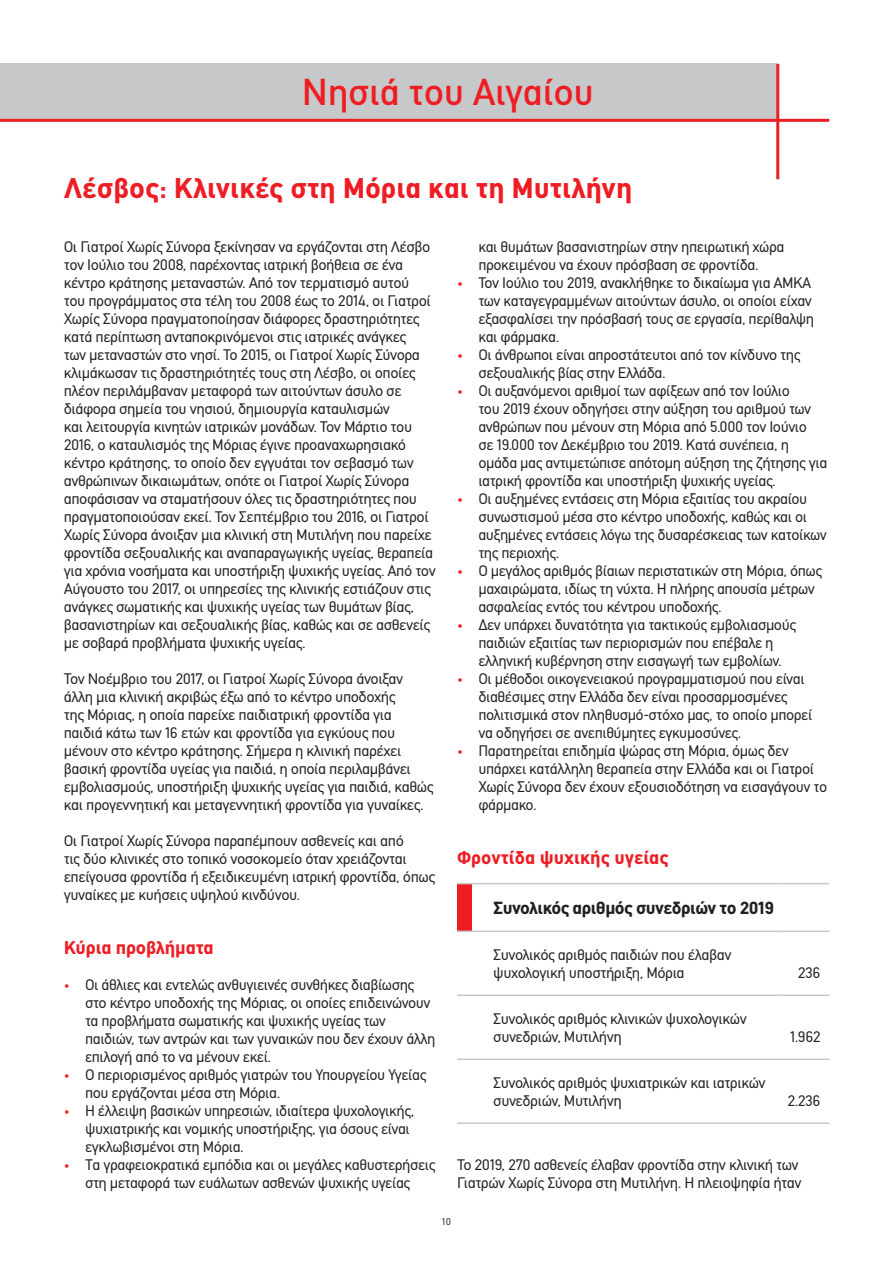
<style>
.page{position:relative;width:893px;height:1263px;background:#fff}
.page>*{position:absolute;margin:0;border:0;box-sizing:border-box;transform-origin:0 0}
.t1{font:500 37.5px "CFDIN Std";letter-spacing:-.01em;color:#ee1d23}
.t2{font:700 28.5px "CFDIN Std";color:#ee1d23}
.t3{font:700 18.45px "CFDIN Std";letter-spacing:-.005em;color:#ee1d23}
.t4{font:700 17.55px "CFDIN Std";letter-spacing:-.03em;color:#231f20}
.t5{font:15.3px/18px "CFDIN Std";letter-spacing:-.03em;color:#231f20}
.t6{font:9.75px "CFDIN Std";color:#231f20}
.s1{color:#ee1d23}
</style>
<div class="page">
<div style="left:457px;top:884px;width:15px;height:47px;background:#ee1d23"></div>
<svg style="left:457px;top:883px;width:15px;height:1px"></svg>
<hr style="left:472px;top:883px;width:307px;height:1px;background:#c7c8ca">
<hr style="left:779px;top:883px;width:50px;height:1px;background:#c7c8ca">
<svg style="left:457px;top:930px;width:15px;height:2px"></svg>
<hr style="left:472px;top:930px;width:307px;height:2px;background:#c7c8ca">
<hr style="left:779px;top:930px;width:50px;height:2px;background:#c7c8ca">
<svg style="left:457px;top:994px;width:15px;height:2px"></svg>
<hr style="left:472px;top:994px;width:307px;height:2px;background:#c7c8ca">
<hr style="left:779px;top:994px;width:50px;height:2px;background:#c7c8ca">
<svg style="left:457px;top:1058px;width:15px;height:2px"></svg>
<hr style="left:472px;top:1058px;width:307px;height:2px;background:#c7c8ca">
<hr style="left:779px;top:1058px;width:50px;height:2px;background:#c7c8ca">
<svg style="left:457px;top:1122px;width:15px;height:2px"></svg>
<hr style="left:472px;top:1122px;width:307px;height:2px;background:#c7c8ca">
<hr style="left:779px;top:1122px;width:50px;height:2px;background:#c7c8ca">
<div style="left:0;top:64px;width:776px;height:55px;background:#c7c8ca"></div>
<hr style="left:776px;top:64px;width:3px;height:115px;background:#ee1d23">
<hr style="left:0;top:119px;width:829px;height:3px;background:#ee1d23">
<h1 class="t1" style="left:302px;top:70px;width:293px">Νησιά του Αιγαίου</h1>
<h2 class="t2" style="left:64px;top:172px;width:570px">Λέσβος: Κλινικές στη Μόρια και τη Μυτιλήνη</h2>
<p class="t5" style="left:64px;top:238px;width:374px">Οι Γιατροί Χωρίς Σύνορα ξεκίνησαν να εργάζονται στη Λέσβο τον Ιούλιο του 2008, παρέχοντας ιατρική βοήθεια σε ένα κέντρο κράτησης μεταναστών. Από τον τερματισμό αυτού<br>του προγράμματος στα τέλη του 2008 έως το 2014, οι Γιατροί Χωρίς Σύνορα πραγματοποίησαν διάφορες δραστηριότητες κατά περίπτωση ανταποκρινόμενοι στις ιατρικές ανάγκες<br>των μεταναστών στο νησί. Το 2015, οι Γιατροί Χωρίς Σύνορα κλιμάκωσαν τις δραστηριότητές τους στη Λέσβο, οι οποίες πλέον περιλάμβαναν μεταφορά των αιτούντων άσυλο σε διάφορα σημεία του νησιού, δημιουργία καταυλισμών<br>και λειτουργία κινητών ιατρικών μονάδων. Τον Μάρτιο του 2016, ο καταυλισμός της Μόριας έγινε προαναχωρησιακό κέντρο κράτησης, το οποίο δεν εγγυάται τον σεβασμό των ανθρώπινων δικαιωμάτων, οπότε οι Γιατροί Χωρίς Σύνορα αποφάσισαν να σταματήσουν όλες τις δραστηριότητες που πραγματοποιούσαν εκεί. Τον Σεπτέμβριο του 2016, οι Γιατροί Χωρίς Σύνορα άνοιξαν μια κλινική στη Μυτιλήνη που παρείχε φροντίδα σεξουαλικής και αναπαραγωγικής υγείας, θεραπεία για χρόνια νοσήματα και υποστήριξη ψυχικής υγείας. Από τον Αύγουστο του 2017, οι υπηρεσίες της κλινικής εστιάζουν στις ανάγκες σωματικής και ψυχικής υγείας των θυμάτων βίας, βασανιστηρίων και σεξουαλικής βίας, καθώς και σε ασθενείς με σοβαρά προβλήματα ψυχικής υγείας.</p>
<p class="t5" style="left:64px;top:669px;width:371px">Τον Νοέμβριο του 2017, οι Γιατροί Χωρίς Σύνορα άνοιξαν άλλη μια κλινική ακριβώς έξω από το κέντρο υποδοχής<br>της Μόριας, η οποία παρείχε παιδιατρική φροντίδα για παιδιά κάτω των 16 ετών και φροντίδα για εγκύους που μένουν στο κέντρο κράτησης. Σήμερα η κλινική παρέχει βασική φροντίδα υγείας για παιδιά, η οποία περιλαμβάνει εμβολιασμούς, υποστήριξη ψυχικής υγείας για παιδιά, καθώς και προγεννητική και μεταγεννητική φροντίδα για γυναίκες.</p>
<p class="t5" style="left:64px;top:831px;width:373px">Οι Γιατροί Χωρίς Σύνορα παραπέμπουν ασθενείς και από<br>τις δύο κλινικές στο τοπικό νοσοκομείο όταν χρειάζονται επείγουσα φροντίδα ή εξειδικευμένη ιατρική φροντίδα, όπως γυναίκες με κυήσεις υψηλού κινδύνου.</p>
<p class="t3" style="left:64px;top:937px;width:151px">Κύρια προβλήματα</p>
<p class="t5" style="left:85px;top:976px;width:352px;text-indent:-21px"><span class="s1">•</span> Οι άθλιες και εντελώς ανθυγιεινές συνθήκες διαβίωσης στο κέντρο υποδοχής της Μόριας, οι οποίες επιδεινώνουν τα προβλήματα σωματικής και ψυχικής υγείας των παιδιών, των αντρών και των γυναικών που δεν έχουν άλλη επιλογή από το να μένουν εκεί.</p>
<p class="t5" style="left:85px;top:1066px;width:343px;text-indent:-21px"><span class="s1">•</span> Ο περιορισμένος αριθμός γιατρών του Υπουργείου Υγείας που εργάζονται μέσα στη Μόρια.</p>
<p class="t5" style="left:85px;top:1102px;width:331px;text-indent:-21px"><span class="s1">•</span> Η έλλειψη βασικών υπηρεσιών, ιδιαίτερα ψυχολογικής, ψυχιατρικής και νομικής υποστήριξης, για όσους είναι εγκλωβισμένοι στη Μόρια.</p>
<p class="t5" style="left:64px;top:1156px;width:373px;text-align:center"><span class="s1">•</span> Τα γραφειοκρατικά εμπόδια και οι μεγάλες καθυστερήσεις στη μεταφορά των ευάλωτων ασθενών ψυχικής υγείας</p>
<p class="t5" style="left:478px;top:238px;width:308px">και θυμάτων βασανιστηρίων στην ηπειρωτική χώρα προκειμένου να έχουν πρόσβαση σε φροντίδα.</p>
<p class="t5" style="left:478px;top:274px;width:337px;text-indent:-21px"><span class="s1">•</span> Τον Ιούλιο του 2019, ανακλήθηκε το δικαίωμα για ΑΜΚΑ των καταγεγραμμένων αιτούντων άσυλο, οι οποίοι είχαν εξασφαλίσει την πρόσβασή τους σε εργασία, περίθαλψη και φάρμακα.</p>
<p class="t5" style="left:478px;top:345px;width:324px;text-indent:-21px"><span class="s1">•</span> Οι άνθρωποι είναι απροστάτευτοι από τον κίνδυνο της σεξουαλικής βίας στην Ελλάδα.</p>
<p class="t5" style="left:478px;top:381px;width:350px;text-indent:-21px"><span class="s1">•</span> Οι αυξανόμενοι αριθμοί των αφίξεων από τον Ιούλιο<br>του 2019 έχουν οδηγήσει στην αύξηση του αριθμού των ανθρώπων που μένουν στη Μόρια από 5.000 τον Ιούνιο<br>σε 19.000 τον Δεκέμβριο του 2019. Κατά συνέπεια, η ομάδα μας αντιμετώπισε απότομη αύξηση της ζήτησης για ιατρική φροντίδα και υποστήριξη ψυχικής υγείας.</p>
<p class="t5" style="left:478px;top:489px;width:350px;text-indent:-21px"><span class="s1">•</span> Οι αυξημένες εντάσεις στη Μόρια εξαιτίας του ακραίου συνωστισμού μέσα στο κέντρο υποδοχής, καθώς και οι αυξημένες εντάσεις λόγω της δυσαρέσκειας των κατοίκων της περιοχής.</p>
<p class="t5" style="left:478px;top:561px;width:345px;text-indent:-21px"><span class="s1">•</span> Ο μεγάλος αριθμός βίαιων περιστατικών στη Μόρια, όπως μαχαιρώματα, ιδίως τη νύχτα. Η πλήρης απουσία μέτρων ασφαλείας εντός του κέντρου υποδοχής.</p>
<p class="t5" style="left:457px;top:615px;width:340px;text-align:center"><span class="s1">•</span> Δεν υπάρχει δυνατότητα για τακτικούς εμβολιασμούς παιδιών εξαιτίας των περιορισμών που επέβαλε η ελληνική κυβέρνηση στην εισαγωγή των εμβολίων.</p>
<p class="t5" style="left:478px;top:669px;width:335px;text-indent:-21px"><span class="s1">•</span> Οι μέθοδοι οικογενειακού προγραμματισμού που είναι διαθέσιμες στην Ελλάδα δεν είναι προσαρμοσμένες πολιτισμικά στον πληθυσμό-στόχο μας, το οποίο μπορεί να οδηγήσει σε ανεπιθύμητες εγκυμοσύνες.</p>
<p class="t5" style="left:478px;top:741px;width:350px;text-indent:-21px"><span class="s1">•</span> Παρατηρείται επιδημία ψώρας στη Μόρια, όμως δεν υπάρχει κατάλληλη θεραπεία στην Ελλάδα και οι Γιατροί Χωρίς Σύνορα δεν έχουν εξουσιοδότηση να εισαγάγουν το φάρμακο.</p>
<p class="t3" style="left:457px;top:847px;width:213px">Φροντίδα ψυχικής υγείας</p>
<p class="t4" style="left:493px;top:898px;width:283px">Συνολικός αριθμός συνεδριών το 2019</p>
<p class="t5" style="left:493px;top:946px;width:240px">Συνολικός αριθμός παιδιών που έλαβαν ψυχολογική υποστήριξη, Μόρια</p>
<p class="t5" style="left:798px;top:964px;width:25px">236</p>
<p class="t5" style="left:493px;top:1010px;width:255px">Συνολικός αριθμός κλινικών ψυχολογικών συνεδριών, Μυτιλήνη</p>
<p class="t5" style="left:493px;top:1074px;width:274px">Συνολικός αριθμός ψυχιατρικών και ιατρικών συνεδριών, Μυτιλήνη</p>
<p class="t5" style="left:790px;top:1028px;width:32px">1.962</p>
<p class="t5" style="left:787px;top:1092px;width:35px">2.236</p>
<p class="t5" style="left:457px;top:1156px;width:346px">Το 2019, 270 ασθενείς έλαβαν φροντίδα στην κλινική των<br>Γιατρών Χωρίς Σύνορα στη Μυτιλήνη. Η πλειοψηφία ήταν</p>
<p class="t6" style="left:442px;top:1216px;width:11px">10</p>
</div>
